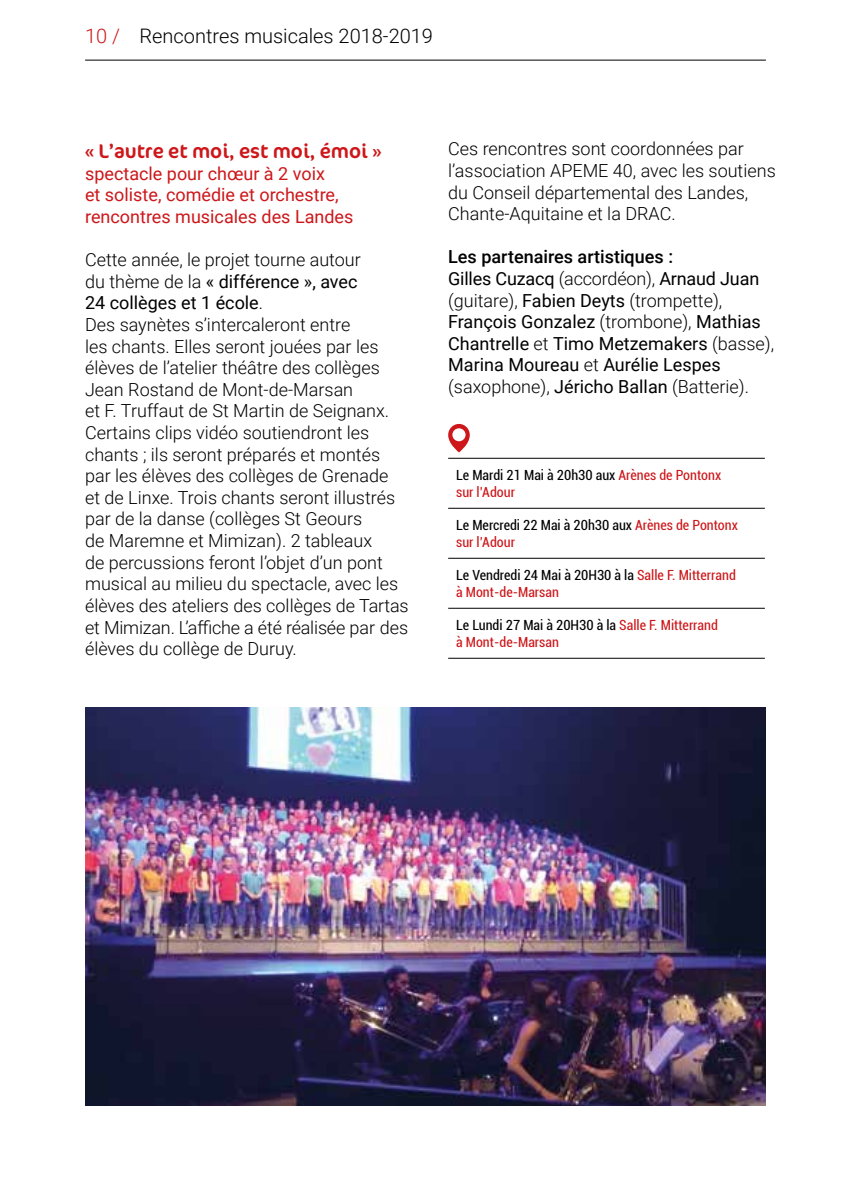
<style>
.page{position:relative;width:851px;height:1191px;background:#fff}
.page>*{position:absolute;margin:0;border:0;box-sizing:border-box;transform-origin:0 0}
.t1{font:300 20px "Roboto";color:#000}
.t2{font:20px "Cocon Pro";color:#cd171a}
.t3{font:300 18px/21.6px "Roboto";color:#000}
.t4{font:18px/21.6px "Roboto";color:#000}
.t5{font:18px/21.6px "Roboto";color:#cd171a}
.t6{font:condensed 14px/16.8px "Roboto";color:#cd171a}
.s1{color:#cd171a}
.s2{font-weight:400}
.s3{font-weight:500}
.s4{font-weight:300}
.s5{color:#000}
</style>
<div class="page">
<hr style="left:85px;top:60px;width:680px;height:1px;background:#000">
<hr style="left:448px;top:458px;width:316px;height:1px;background:#000">
<hr style="left:448px;top:508px;width:316px;height:1px;background:#000">
<hr style="left:448px;top:558px;width:316px;height:1px;background:#000">
<hr style="left:448px;top:608px;width:316px;height:1px;background:#000">
<hr style="left:448px;top:658px;width:316px;height:1px;background:#000">
<svg style="left:448px;top:424px;width:21px;height:28px"></svg>
<img style="left:85px;top:707px;width:680px;height:399px">
<p class="t1" style="left:85px;top:22px;width:349px"><span class="s1">10 /</span> Rencontres musicales 2018-2019</p>
<p class="t2" style="left:85px;top:138px;width:298px">« L’autre et moi, est moi, émoi »</p>
<p class="t5" style="left:85px;top:162px;width:270px">spectacle pour chœur à 2 voix<br>et soliste, comédie et orchestre, rencontres musicales des Landes</p>
<p class="t3" style="left:85px;top:248px;width:325px">Cette année, le projet tourne autour<br>du thème de la <span class="s2">« différence », avec<br>24 collèges et 1 école</span>.<br>Des saynètes s’intercaleront entre<br>les chants. Elles seront jouées par les élèves de l’atelier théâtre des collèges Jean Rostand de Mont-de-Marsan<br>et F. Truffaut de St Martin de Seignanx.<br>Certains clips vidéo soutiendront les chants ; ils seront préparés et montés par les élèves des collèges de Grenade<br>et de Linxe. Trois chants seront illustrés par de la danse (collèges St Geours<br>de Maremne et Mimizan). 2 tableaux<br>de percussions feront l’objet d’un pont musical au milieu du spectacle, avec les élèves des ateliers des collèges de Tartas et Mimizan. L’affiche a été réalisée par des élèves du collège de Duruy.</p>
<p class="t3" style="left:448px;top:137px;width:329px">Ces rencontres sont coordonnées par l’association APEME 40, avec les soutiens du Conseil départemental des Landes, Chante-Aquitaine et la DRAC.</p>
<p class="t4" style="left:448px;top:245px;width:327px"><span class="s3">Les partenaires artistiques :<br></span>Gilles Cuzacq <span class="s4">(accordéon),</span> Arnaud Juan <span class="s4">(guitare),</span> Fabien Deyts <span class="s4">(trompette), </span>François Gonzalez <span class="s4">(trombone),</span> Mathias Chantrelle <span class="s4">et</span> Timo Metzemakers <span class="s4">(basse), </span>Marina Moureau <span class="s4">et</span> Aurélie Lespes <span class="s4">(saxophone),</span> Jéricho Ballan <span class="s4">(Batterie).</span></p>
<p class="t6" style="left:456px;top:466px;width:266px"><span class="s5">Le Mardi 21 Mai à 20h30 aux</span> Arènes de Pontonx sur l’Adour</p>
<p class="t6" style="left:456px;top:516px;width:283px"><span class="s5">Le Mercredi 22 Mai à 20h30 aux</span> Arènes de Pontonx sur l’Adour</p>
<p class="t6" style="left:456px;top:566px;width:281px"><span class="s5">Le Vendredi 24 Mai à 20H30 à la</span> Salle F. Mitterrand à Mont-de-Marsan</p>
<p class="t6" style="left:456px;top:616px;width:263px"><span class="s5">Le Lundi 27 Mai à 20H30 à la</span> Salle F. Mitterrand à Mont-de-Marsan</p>
</div>
